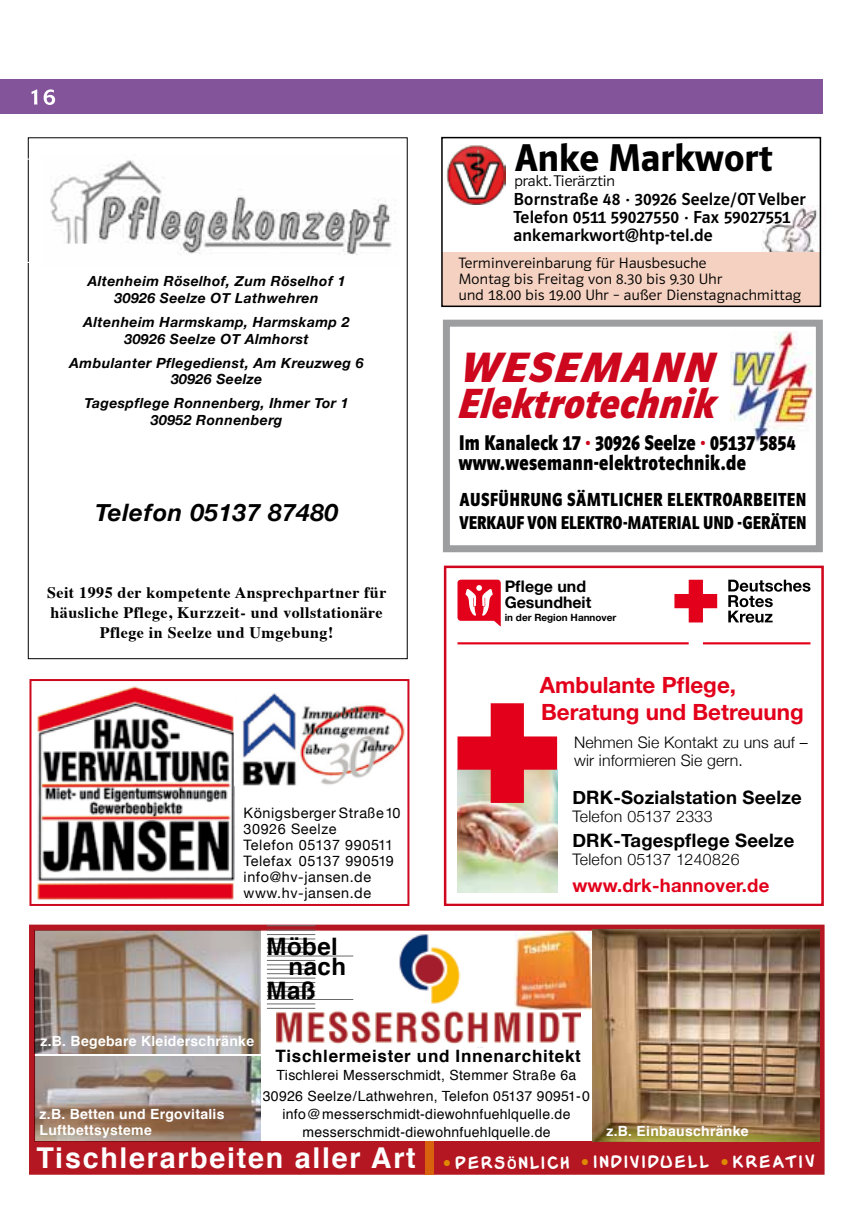
<style>
.page{position:relative;width:862px;height:1214px;background:#fff}
.page>*{position:absolute;margin:0;border:0;box-sizing:border-box;transform-origin:0 0}
.t1{font:italic 700 44px "Polo 22 R";letter-spacing:.035em;color:#cd071e;scale:1.05 1}
.t2{font:italic 700 43.8px "Polo 22 R";letter-spacing:.015em;color:#cd071e;scale:.91 1}
.t3{font:40px "Polo 22 R Hfett";color:#000}
.t4{font:italic 700 24px "Helvetica Neue";letter-spacing:.03em;color:#000}
.t5{font:700 24px/20px "Helvetica";letter-spacing:.02em;color:#000}
.t6{font:700 22.4px/26.6px "Helvetica Neue LT";color:#e2001a}
.t7{font:700 22px/20px "Polo 22 R";letter-spacing:.01em;color:#000;scale:.85 1}
.t8{font:700 19.6px "Polo 22 R";letter-spacing:.03em;color:#000;scale:.85 1}
.t9{font:700 19.2px "Polo 22 R";letter-spacing:.005em;color:#000;scale:.85 1}
.t10{font:700 18.6px "Helvetica Neue";letter-spacing:.01em;color:#000}
.t11{font:700 18.6px "Helvetica Neue";letter-spacing:.01em;color:#e2001a}
.t12{font:18px/18px "Polo 22 R Krftg";letter-spacing:.01em;color:#000}
.t13{font:700 17.4px "Helvetica Neue LT";color:#000}
.t14{font:300 17.4px "Helvetica Neue LT";color:#000}
.t15{font:700 17.4px "Helvetica Neue LT";color:#e2001a}
.t16{font:700 17px "Helvetica";letter-spacing:.04em;color:#000}
.t17{font:700 16px/20px "Times";letter-spacing:.03em;color:#000;text-align:center}
.t18{font:300 16px/18px "Helvetica Neue";letter-spacing:.01em;color:#000}
.t19{font:700 16px/16px "Helvetica Neue";color:#000}
.t20{font:16px "Polo 22 R Leicht";color:#000}
.t21{font:15.6px/16px "Polo 22 R Leicht";letter-spacing:.02em;color:#000}
.t22{font:14.4px/16px "Helvetica Neue";letter-spacing:.04em;color:#000}
.t23{font:300 14.2px/18.4px "Helvetica Neue LT";color:#000}
.t24{font:italic 700 14px/16.8px "Helvetica Neue";letter-spacing:.03em;color:#000;text-align:center}
.t25{font:14px/20px "Helvetica";letter-spacing:.02em;color:#000;text-align:center}
.t26{font:700 14px/16px "Helvetica";letter-spacing:.02em;color:#fff}
.t27{font:14px "Garfield";letter-spacing:.22em;color:#fff}
.t28{font:700 10px "Helvetica Neue";color:#000}
.s1{font-family:"Polo 22 R Leicht";font-size:15.6px}
.s2{color:#cd071e}
.s3{font-family:"Helvetica";font-weight:700;font-size:28.6px}
.s4{font-family:"Helvetica";color:#de8900}
</style>
<div class="page">
<div style="left:0;top:79px;width:822px;height:34px;background:#84549a"></div>
<svg style="left:32px;top:89px;width:23px;height:16px"></svg>
<div style="left:29px;top:924px;width:795px;height:250px;border:6px solid #b41721"></div>
<img style="left:276px;top:934px;width:304px;height:110px">
<img style="left:514px;top:931px;width:78px;height:77px">
<div style="left:31px;top:1141px;width:792px;height:28px;background:#b41721"></div>
<div style="left:426px;top:1141px;width:8px;height:33px;background:#d7610d"></div>
<hr style="left:267px;top:925px;width:48px;height:1px;background:#696a6b">
<hr style="left:267px;top:929px;width:48px;height:1px;background:#696a6b">
<hr style="left:267px;top:934px;width:48px;height:1px;background:#696a6b">
<hr style="left:267px;top:938px;width:48px;height:1px;background:#696a6b">
<hr style="left:267px;top:942px;width:48px;height:1px;background:#696a6b">
<hr style="left:267px;top:947px;width:48px;height:1px;background:#696a6b">
<hr style="left:267px;top:951px;width:48px;height:1px;background:#696a6b">
<hr style="left:267px;top:955px;width:86px;height:1px;background:#696a6b">
<hr style="left:267px;top:959px;width:48px;height:1px;background:#696a6b">
<hr style="left:267px;top:964px;width:48px;height:1px;background:#696a6b">
<hr style="left:267px;top:968px;width:48px;height:1px;background:#696a6b">
<hr style="left:267px;top:973px;width:48px;height:1px;background:#696a6b">
<hr style="left:267px;top:977px;width:48px;height:1px;background:#696a6b">
<hr style="left:267px;top:982px;width:48px;height:1px;background:#696a6b">
<hr style="left:267px;top:986px;width:48px;height:1px;background:#696a6b">
<hr style="left:267px;top:990px;width:48px;height:1px;background:#696a6b">
<hr style="left:267px;top:995px;width:48px;height:1px;background:#696a6b">
<hr style="left:267px;top:999px;width:86px;height:1px;background:#696a6b">
<hr style="left:267px;top:1003px;width:48px;height:1px;background:#696a6b">
<hr style="left:267px;top:1007px;width:48px;height:1px;background:#696a6b">
<img style="left:35px;top:1055px;width:225px;height:85px">
<img style="left:35px;top:930px;width:225px;height:122px">
<img style="left:592px;top:929px;width:227px;height:211px">
<img style="left:50px;top:160px;width:341px;height:95px">
<svg style="left:457px;top:579px;width:354px;height:314px"></svg>
<div style="left:505px;top:576px;width:161px;height:64px;background:#fff"></div>
<div style="left:574px;top:732px;width:237px;height:41px;background:#fff"></div>
<div style="left:572px;top:785px;width:234px;height:85px;background:#fff"></div>
<div style="left:572px;top:873px;width:234px;height:25px;background:#fff"></div>
<div style="left:444px;top:565px;width:380px;height:340px;border:2px solid #cd071e"></div>
<div style="left:443px;top:319px;width:380px;height:233px;border:7px solid #9c9e9f"></div>
<img style="left:731px;top:331px;width:81px;height:110px">
<img style="left:762px;top:206px;width:60px;height:46px">
<div style="left:442px;top:252px;width:378px;height:54px;background:#f4d1c0"></div>
<div style="left:441px;top:137px;width:380px;height:170px;border:2px solid #000"></div>
<img style="left:446px;top:145px;width:60px;height:59px">
<img style="left:37px;top:686px;width:198px;height:214px">
<div style="left:29px;top:679px;width:380px;height:226px;border:2px solid #cd071e"></div>
<img style="left:234px;top:691px;width:62px;height:94px">
<img style="left:300px;top:705px;width:105px;height:80px">
<p class="t24" style="left:88px;top:273px;width:259px">Altenheim Röselhof, Zum Röselhof 1<br>30926 Seelze OT Lathwehren</p>
<p class="t24" style="left:84px;top:314px;width:268px">Altenheim Harmskamp, Harmskamp 2<br>30926 Seelze OT Almhorst</p>
<p class="t24" style="left:70px;top:354px;width:295px">Ambulanter Pflegedienst, Am Kreuzweg 6<br>30926 Seelze</p>
<p class="t24" style="left:85px;top:395px;width:266px">Tagespflege Ronnenberg, Ihmer Tor 1<br>30952 Ronnenberg</p>
<h3 class="t4" style="left:95px;top:494px;width:244px">Telefon 05137 87480</h3>
<p class="t17" style="left:47px;top:581px;width:341px">Seit 1995 der kompetente Ansprechpartner für häusliche Pflege, Kurzzeit- und vollstationäre<br>Pflege in Seelze und Umgebung!</p>
<p class="t22" style="left:243px;top:805px;width:158px">Königsberger Straße10<br>30926 Seelze<br>Telefon 05137 990511<br>Telefax 05137 990519 info@hv-jansen.de www.hv-jansen.de</p>
<h3 class="t5" style="left:288px;top:936px;width:59px;text-indent:-22px">Möbel nach</h3>
<h3 class="t5" style="left:266px;top:981px;width:51px">Maß</h3>
<h3 class="t3" style="left:514px;top:137px;width:260px">Anke Markwort</h3>
<p class="t20" style="left:514px;top:173px;width:102px">prakt. Tierärztin</p>
<p class="t12" style="left:513px;top:190px;width:293px">Bornstraße 48 <span class="s1">•</span> 30926 Seelze/OT Velber<br>Telefon 0511 59027550 <span class="s1">•</span> Fax 59027551 ankemarkwort@htp-tel.de</p>
<p class="t21" style="left:459px;top:255px;width:344px">Terminvereinbarung für Hausbesuche<br>Montag bis Freitag von 8.30 bis 9.30 Uhr<br>und 18.00 bis 19.00 Uhr – außer Dienstagnachmittag</p>
<h1 class="t1" style="left:460px;top:343px;width:243px">WESEMANN</h1>
<h2 class="t2" style="left:458px;top:379px;width:283px">Elektrotechnik</h2>
<h3 class="t7" style="left:459px;top:433px;width:398px">Im Kanaleck 17 <span class="s2">·</span> 30926 Seelze <span class="s2">·</span> 05137 5854 www.wesemann-elektrotechnik.de</h3>
<h3 class="t8" style="left:459px;top:488px;width:409px">AUSFÜHRUNG SÄMTLICHER ELEKTROARBEITEN</h3>
<h3 class="t9" style="left:459px;top:512px;width:409px">VERKAUF VON ELEKTRO-MATERIAL UND -GERÄTEN</h3>
<p class="t19" style="left:505px;top:579px;width:88px">Pflege und<br>Gesundheit</p>
<p class="t28" style="left:505px;top:609px;width:113px">in der Region Hannover</p>
<h3 class="t6" style="left:540px;top:671px;width:265px">Ambulante Pflege,<br>Beratung und Betreuung</h3>
<p class="t18" style="left:574px;top:731px;width:235px">Nehmen Sie Kontakt zu uns auf – wir informieren Sie gern.</p>
<h3 class="t10" style="left:572px;top:782px;width:231px">DRK-Sozialstation Seelze</h3>
<p class="t18" style="left:572px;top:805px;width:142px">Telefon 05137 2333</p>
<h3 class="t10" style="left:572px;top:826px;width:223px">DRK-Tagespflege Seelze</h3>
<p class="t18" style="left:572px;top:849px;width:169px">Telefon 05137 1240826</p>
<h3 class="t11" style="left:572px;top:870px;width:198px">www.drk-hannover.de</h3>
<p class="t23" style="left:574px;top:732px;width:207px">Nehmen Sie Kontakt zu uns auf – wir informieren Sie gern.</p>
<p class="t13" style="left:573px;top:785px;width:213px">DRK-Sozialstation Seelze</p>
<p class="t14" style="left:573px;top:808px;width:123px">Tel. 05137 2333</p>
<p class="t13" style="left:573px;top:830px;width:206px">DRK-Tagespflege Seelze</p>
<p class="t14" style="left:573px;top:852px;width:152px">Tel. 05137 1240826</p>
<p class="t15" style="left:573px;top:875px;width:183px">www.drk-hannover.de</p>
<p class="t26" style="left:40px;top:1033px;width:215px">z.B. Begebare Kleiderschränke</p>
<p class="t16" style="left:276px;top:1042px;width:307px">Tischlermeister und Innenarchitekt</p>
<p class="t25" style="left:263px;top:1065px;width:329px">Tischlerei Messerschmidt, Stemmer Straße 6a<br>30926 Seelze/Lathwehren, Telefon 05137 90951-0</p>
<p class="t25" style="left:282px;top:1104px;width:289px;line-height:18px">info@messerschmidt-diewohnfuehlquelle.de messerschmidt-diewohnfuehlquelle.de</p>
<p class="t27" style="left:37px;top:1155px;width:779px"><span class="s3">Tischlerarbeiten aller Art</span> <span class="s4">●</span> PERSÖNLICH <span class="s4">●</span> INDIVIDUELL <sup>●</sup> KREATIV</p>
<p class="t26" style="left:40px;top:1105px;width:187px">z.B. Betten und Ergovitalis<br>Luftbettsysteme</p>
<p class="t26" style="left:606px;top:1123px;width:144px">z.B. Einbauschränke</p>
</div>
